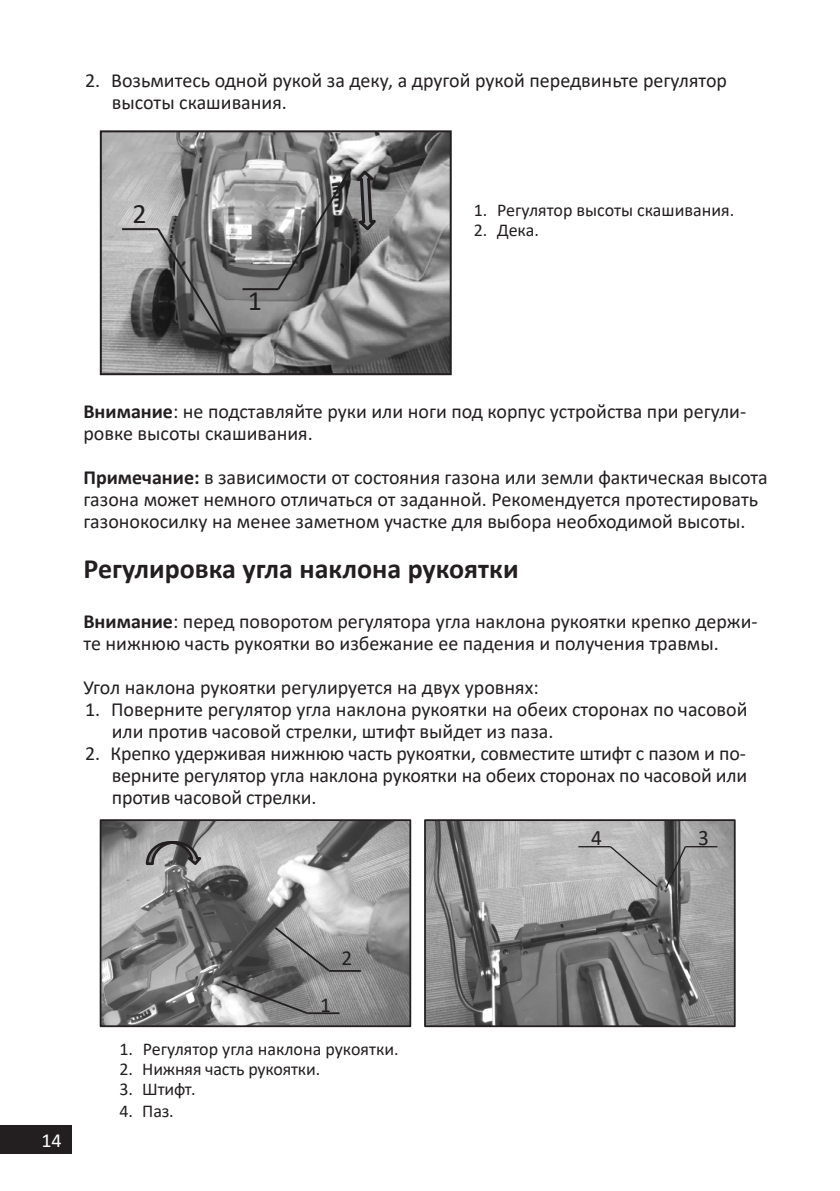
<style>
.page{position:relative;width:840px;height:1191px;background:#fff}
.page>*{position:absolute;margin:0;border:0;box-sizing:border-box;transform-origin:0 0}
.Заголовок_14{font:700 28px "Calibri";color:#231f20}
.t1{font:28px "Calibri";color:#231f20}
.t2{font:22.2px "Calibri";color:#231f20}
.t3{font:21.4px "Calibri";color:#231f20}
.t4{font:20px/22px "Calibri";color:#231f20}
.t5{font:20px "Calibri";color:#fff}
.t6{font:18px "Calibri";color:#231f20}
.s1{font-weight:700}
</style>
<div class="page">
<div style="left:0;top:1125px;width:72px;height:29px;background:#231f20"></div>
<img style="left:103px;top:133px;width:345px;height:239px">
<div style="left:100px;top:130px;width:351px;height:245px;border:2px solid #231f20"></div>
<hr style="left:242px;top:288px;width:36px;height:2px;background:#231f20">
<svg style="left:155px;top:226px;width:78px;height:126px;background:#5f5e5f"></svg>
<hr style="left:122px;top:228px;width:36px;height:2px;background:#231f20">
<svg style="left:252px;top:163px;width:129px;height:129px;background:#7c7c7c"></svg>
<img style="left:103px;top:822px;width:305px;height:202px">
<div style="left:100px;top:819px;width:311px;height:208px;border:2px solid #231f20"></div>
<svg style="left:144px;top:839px;width:61px;height:28px;background:#7f7e7f"></svg>
<svg style="left:219px;top:979px;width:90px;height:36px;background:#878787"></svg>
<hr style="left:307px;top:1012px;width:32px;height:2px;background:#231f20">
<svg style="left:273px;top:925px;width:58px;height:48px;background:#908f8f"></svg>
<hr style="left:328px;top:970px;width:32px;height:1px;background:#231f20">
<img style="left:427px;top:822px;width:305px;height:202px">
<div style="left:424px;top:819px;width:311px;height:208px;border:2px solid #231f20"></div>
<hr style="left:578px;top:846px;width:32px;height:1px;background:#231f20">
<svg style="left:608px;top:845px;width:78px;height:45px;background:#9e9e9e"></svg>
<hr style="left:685px;top:846px;width:32px;height:1px;background:#231f20">
<p class="t4" style="left:112px;top:69px;width:616px;text-indent:-27px">2. Возьмитесь одной рукой за деку, а другой рукой передвиньте регулятор высоты скашивания.</p>
<p class="t1" style="left:132px;top:194px;width:16px">2</p>
<p class="t6" style="left:473px;top:197px;width:262px">1. Регулятор высоты скашивания.</p>
<p class="t6" style="left:473px;top:217px;width:67px">2. Дека.</p>
<p class="t1" style="left:248px;top:281px;width:16px">1</p>
<p class="t4" style="left:83px;top:400px;width:664px"><span class="s1">Внимание</span>: не подставляйте руки или ноги под корпус устройства при регули&shy;ровке высоты скашивания.</p>
<p class="t4" style="left:83px;top:466px;width:685px"><span class="s1">Примечание:</span> в зависимости от состояния газона или земли фактическая высота газона может немного отличаться от заданной. Рекомендуется протестировать газонокосилку на менее заметном участке для выбора необходимой высоты.</p>
<p class="Заголовок_14" style="left:83px;top:549px;width:436px">Регулировка угла наклона рукоятки</p>
<p class="t4" style="left:83px;top:610px;width:675px"><span class="s1">Внимание</span>: перед поворотом регулятора угла наклона рукоятки крепко держи&shy;те нижнюю часть рукоятки во избежание ее падения и получения травмы.</p>
<p class="t4" style="left:83px;top:676px;width:456px">Угол наклона рукоятки регулируется на двух уровнях:</p>
<p class="t4" style="left:112px;top:698px;width:637px;text-indent:-27px">1. Поверните регулятор угла наклона рукоятки на обеих сторонах по часовой или против часовой стрелки, штифт выйдет из паза.</p>
<p class="t4" style="left:112px;top:742px;width:636px;text-align:justify;text-indent:-27px">2. Крепко удерживая нижнюю часть рукоятки, совместите штифт с пазом и по&shy;верните регулятор угла наклона рукоятки на обеих сторонах по часовой или против часовой стрелки.</p>
<p class="t2" style="left:591px;top:822px;width:12px">4</p>
<p class="t2" style="left:697px;top:822px;width:12px">3</p>
<p class="t5" style="left:41px;top:1127px;width:22px">14</p>
<p class="t3" style="left:341px;top:943px;width:12px">2</p>
<p class="t3" style="left:320px;top:989px;width:12px">1</p>
<p class="t6" style="left:119px;top:1036px;width:280px">1. Регулятор угла наклона рукоятки.</p>
<p class="t6" style="left:119px;top:1056px;width:202px">2. Нижняя часть рукоятки.</p>
<p class="t6" style="left:119px;top:1076px;width:77px">3. Штифт.</p>
<p class="t6" style="left:119px;top:1098px;width:56px">4. Паз.</p>
</div>
